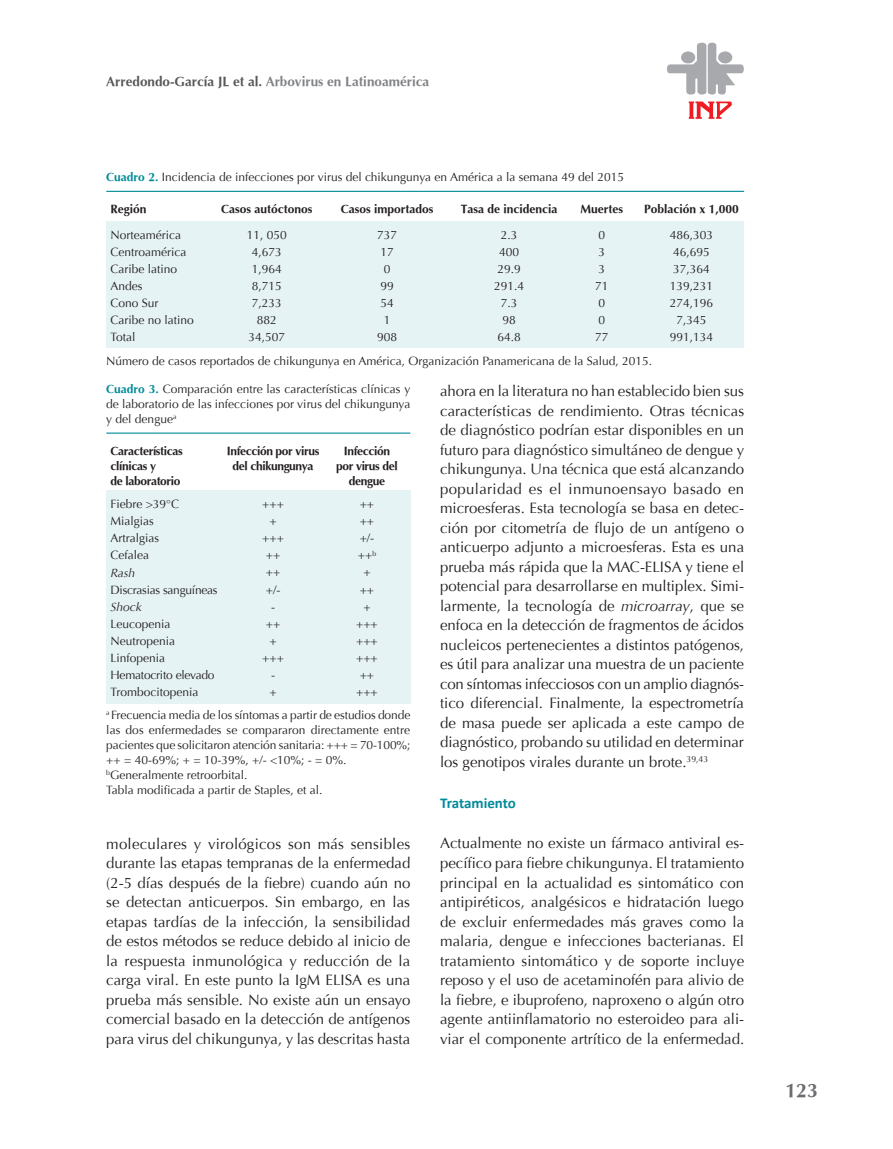
<style>
.page{position:relative;width:893px;height:1149px;background:#fff}
.page>*{position:absolute;margin:0;border:0;box-sizing:border-box;transform-origin:0 0}
.t1{font:700 19.5px "Optima";color:#6c6d70}
.Texto{font:15px/19.5px "Optima";color:#231f20;text-align:justify}
.Título_2{font:700 15px "Calibri";letter-spacing:-.01em;color:#008b9a}
.t2{font:700 13.5px "Optima";color:#808285}
.Cuadro{font:12px/15px "Optima";color:#231f20;text-align:justify}
.Cuadro-2{font:700 12px/15px "Optima";letter-spacing:-.03em;color:#231f20;text-align:center}
.Cuadro-3{font:700 12px "Optima";color:#231f20}
.Cuadro-4{font:12px "Optima";letter-spacing:-.02em;color:#231f20}
.Cuadro-5{font:italic 12px "Optima";color:#231f20}
.s1{color:#57585a}
.s2{font-weight:700;color:#008b9a}
.s3{font-style:italic}
</style>
<div class="page">
<svg style="left:689px;top:101px;width:43px;height:18px"></svg>
<svg style="left:667px;top:43px;width:77px;height:52px"></svg>
<div style="left:718px;top:51px;width:14px;height:12px;background:#a8a9ad;border-radius:50%"></div>
<div style="left:106px;top:221px;width:638px;height:126px;background:#e6f3f5"></div>
<div style="left:106px;top:490px;width:304px;height:213px;background:#e6f3f5"></div>
<hr style="left:106px;top:191px;width:638px;height:1px;background:#008b9a">
<hr style="left:106px;top:432px;width:304px;height:1px;background:#008b9a">
<p class="t2" style="left:106px;top:74px;width:324px"><span class="s1">Arredondo-García JL et al.</span> Arbovirus en Latinoamérica</p>
<p class="Cuadro" style="left:106px;top:170px;width:519px"><span class="s2">Cuadro 2.</span> Incidencia de infecciones por virus del chikungunya en América a la semana 49 del 2015</p>
<p class="Cuadro-2" style="left:111px;top:202px;width:38px">Región</p>
<p class="Cuadro-3" style="left:221px;top:202px;width:93px">Casos autóctonos</p>
<p class="Cuadro-3" style="left:341px;top:202px;width:94px">Casos importados</p>
<p class="Cuadro-3" style="left:461px;top:202px;width:98px">Tasa de incidencia</p>
<p class="Cuadro-3" style="left:580px;top:202px;width:44px">Muertes</p>
<p class="Cuadro-3" style="left:644px;top:202px;width:96px">Población x 1,000</p>
<p class="Cuadro" style="left:111px;top:227px;width:72px">Norteamérica</p>
<p class="Cuadro" style="left:247px;top:227px;width:42px">11, 050</p>
<p class="Cuadro" style="left:377px;top:227px;width:22px">737</p>
<p class="Cuadro" style="left:501px;top:227px;width:18px">2.3</p>
<p class="Cuadro" style="left:598px;top:227px;width:8px">0</p>
<p class="Cuadro" style="left:670px;top:227px;width:45px">486,303</p>
<p class="Cuadro" style="left:111px;top:244px;width:78px">Centroamérica</p>
<p class="Cuadro" style="left:252px;top:244px;width:32px">4,673</p>
<p class="Cuadro" style="left:381px;top:244px;width:15px">17</p>
<p class="Cuadro" style="left:499px;top:244px;width:22px">400</p>
<p class="Cuadro" style="left:598px;top:244px;width:8px">3</p>
<p class="Cuadro" style="left:673px;top:244px;width:38px">46,695</p>
<p class="Cuadro" style="left:111px;top:261px;width:68px">Caribe latino</p>
<p class="Cuadro" style="left:252px;top:261px;width:32px">1,964</p>
<p class="Cuadro" style="left:384px;top:261px;width:8px">0</p>
<p class="Cuadro" style="left:497px;top:261px;width:25px">29.9</p>
<p class="Cuadro" style="left:598px;top:261px;width:8px">3</p>
<p class="Cuadro" style="left:673px;top:261px;width:38px">37,364</p>
<p class="Cuadro" style="left:111px;top:278px;width:34px">Andes</p>
<p class="Cuadro" style="left:252px;top:278px;width:32px">8,715</p>
<p class="Cuadro" style="left:381px;top:278px;width:15px">99</p>
<p class="Cuadro" style="left:494px;top:278px;width:32px">291.4</p>
<p class="Cuadro" style="left:595px;top:278px;width:15px">71</p>
<p class="Cuadro" style="left:670px;top:278px;width:45px">139,231</p>
<p class="Cuadro" style="left:111px;top:295px;width:50px">Cono Sur</p>
<p class="Cuadro" style="left:252px;top:295px;width:32px">7,233</p>
<p class="Cuadro" style="left:381px;top:295px;width:15px">54</p>
<p class="Cuadro" style="left:501px;top:295px;width:18px">7.3</p>
<p class="Cuadro" style="left:598px;top:295px;width:8px">0</p>
<p class="Cuadro" style="left:670px;top:295px;width:45px">274,196</p>
<p class="Cuadro" style="left:111px;top:312px;width:85px">Caribe no latino</p>
<p class="Cuadro" style="left:257px;top:312px;width:22px">882</p>
<p class="Cuadro" style="left:384px;top:312px;width:8px">1</p>
<p class="Cuadro" style="left:502px;top:312px;width:15px">98</p>
<p class="Cuadro" style="left:598px;top:312px;width:8px">0</p>
<p class="Cuadro" style="left:676px;top:312px;width:32px">7,345</p>
<p class="Cuadro" style="left:111px;top:329px;width:26px">Total</p>
<p class="Cuadro" style="left:248px;top:329px;width:38px">34,507</p>
<p class="Cuadro" style="left:377px;top:329px;width:22px">908</p>
<p class="Cuadro" style="left:497px;top:329px;width:25px">64.8</p>
<p class="Cuadro" style="left:595px;top:329px;width:15px">77</p>
<p class="Cuadro" style="left:670px;top:329px;width:45px">991,134</p>
<p class="Cuadro" style="left:106px;top:353px;width:547px">Número de casos reportados de chikungunya en América, Organización Panamericana de la Salud, 2015.</p>
<p class="Cuadro" style="left:106px;top:382px;width:306px"><span class="s2">Cuadro 3.</span> Comparación entre las características clínicas y de laboratorio de las infecciones por virus del chikungunya y del dengue<sup>a</sup></p>
<p class="Cuadro-2" style="left:111px;top:444px;width:74px">Características</p>
<p class="Cuadro-2" style="left:111px;top:459px;width:47px">clínicas y</p>
<p class="Cuadro-2" style="left:111px;top:474px;width:72px">de laboratorio</p>
<p class="Texto" style="left:440px;top:381px;width:306px">ahora en la literatura no han establecido bien sus características de rendimiento. Otras técnicas de diagnóstico podrían estar disponibles en un futuro para diagnóstico simultáneo de dengue y chikungunya. Una técnica que está alcanzando popularidad es el inmunoensayo basado en microesferas. Esta tecnología se basa en detec&shy;ción por citometría de flujo de un antígeno o anticuerpo adjunto a microesferas. Esta es una prueba más rápida que la MAC-ELISA y tiene el potencial para desarrollarse en multiplex. Simi&shy;larmente, la tecnología de <span class="s3">microarray</span>, que se enfoca en la detección de fragmentos de ácidos nucleicos pertenecientes a distintos patógenos, es útil para analizar una muestra de un paciente con síntomas infecciosos con un amplio diagnós&shy;tico diferencial. Finalmente, la espectrometría de masa puede ser aplicada a este campo de diagnóstico, probando su utilidad en determinar los genotipos virales durante un brote.<sup>39,43</sup></p>
<p class="Título_2" style="left:440px;top:792px;width:77px">Tratamiento</p>
<p class="Texto" style="left:440px;top:833px;width:306px">Actualmente no existe un fármaco antiviral es&shy;pecífico para fiebre chikungunya. El tratamiento principal en la actualidad es sintomático con antipiréticos, analgésicos e hidratación luego de excluir enfermedades más graves como la malaria, dengue e infecciones bacterianas. El tratamiento sintomático y de soporte incluye reposo y el uso de acetaminofén para alivio de la fiebre, e ibuprofeno, naproxeno o algún otro agente antiinflamatorio no esteroideo para ali&shy;viar el componente artrítico de la enfermedad.</p>
<p class="Cuadro-2" style="left:227px;top:444px;width:94px">Infección por virus del chikungunya</p>
<p class="Cuadro-2" style="left:336px;top:444px;width:63px">Infección por virus del dengue</p>
<p class="Cuadro" style="left:111px;top:497px;width:70px">Fiebre &gt;39°C</p>
<p class="Cuadro" style="left:262px;top:497px;width:23px">+++</p>
<p class="Cuadro" style="left:360px;top:497px;width:16px">++</p>
<p class="Cuadro" style="left:111px;top:514px;width:45px">Mialgias</p>
<p class="Cuadro" style="left:269px;top:514px;width:9px">+</p>
<p class="Cuadro" style="left:360px;top:514px;width:16px">++</p>
<p class="Cuadro" style="left:111px;top:531px;width:50px">Artralgias</p>
<p class="Cuadro" style="left:262px;top:531px;width:23px">+++</p>
<p class="Cuadro" style="left:360px;top:531px;width:16px">+/-</p>
<p class="Cuadro" style="left:111px;top:548px;width:40px">Cefalea</p>
<p class="Cuadro" style="left:266px;top:548px;width:16px">++</p>
<p class="Cuadro" style="left:358px;top:548px;width:20px">++<sup>b</sup></p>
<p class="Cuadro-5" style="left:111px;top:565px;width:26px">Rash</p>
<p class="Cuadro" style="left:266px;top:565px;width:16px">++</p>
<p class="Cuadro" style="left:363px;top:565px;width:9px">+</p>
<p class="Cuadro-4" style="left:111px;top:582px;width:109px">Discrasias sanguíneas</p>
<p class="Cuadro" style="left:266px;top:582px;width:16px">+/-</p>
<p class="Cuadro" style="left:360px;top:582px;width:16px">++</p>
<p class="Cuadro-5" style="left:111px;top:599px;width:33px">Shock</p>
<p class="Cuadro" style="left:271px;top:599px;width:5px">-</p>
<p class="Cuadro" style="left:363px;top:599px;width:9px">+</p>
<p class="Cuadro" style="left:111px;top:616px;width:62px">Leucopenia</p>
<p class="Cuadro" style="left:266px;top:616px;width:16px">++</p>
<p class="Cuadro" style="left:356px;top:616px;width:23px">+++</p>
<p class="Cuadro" style="left:111px;top:633px;width:66px">Neutropenia</p>
<p class="Cuadro" style="left:269px;top:633px;width:9px">+</p>
<p class="Cuadro" style="left:356px;top:633px;width:23px">+++</p>
<p class="Cuadro" style="left:111px;top:650px;width:56px">Linfopenia</p>
<p class="Cuadro" style="left:262px;top:650px;width:23px">+++</p>
<p class="Cuadro" style="left:356px;top:650px;width:23px">+++</p>
<p class="Cuadro-4" style="left:111px;top:667px;width:106px">Hematocrito elevado</p>
<p class="Cuadro" style="left:271px;top:667px;width:5px">-</p>
<p class="Cuadro" style="left:360px;top:667px;width:16px">++</p>
<p class="Cuadro" style="left:111px;top:684px;width:89px">Trombocitopenia</p>
<p class="Cuadro" style="left:269px;top:684px;width:9px">+</p>
<p class="Cuadro" style="left:356px;top:684px;width:23px">+++</p>
<p class="Cuadro" style="left:106px;top:707px;width:306px"><sup>a</sup> Frecuencia media de los síntomas a partir de estudios donde las dos enfermedades se compararon directamente entre pacientes que solicitaron atención sanitaria: +++ = 70-100%; ++ = 40-69%; + = 10-39%, +/- &lt;10%; - = 0%.</p>
<p class="Cuadro" style="left:106px;top:767px;width:143px"><sup>b</sup>Generalmente retroorbital.</p>
<p class="Cuadro" style="left:106px;top:782px;width:218px">Tabla modificada a partir de Staples, et al.</p>
<p class="Texto" style="left:106px;top:833px;width:306px">moleculares y virológicos son más sensibles durante las etapas tempranas de la enfermedad (2-5 días después de la fiebre) cuando aún no se detectan anticuerpos. Sin embargo, en las etapas tardías de la infección, la sensibilidad de estos métodos se reduce debido al inicio de la respuesta inmunológica y reducción de la carga viral. En este punto la IgM ELISA es una prueba más sensible. No existe aún un ensayo comercial basado en la detección de antígenos para virus del chikungunya, y las descritas hasta</p>
<h1 class="t1" style="left:785px;top:1079px;width:34px">123</h1>
</div>
